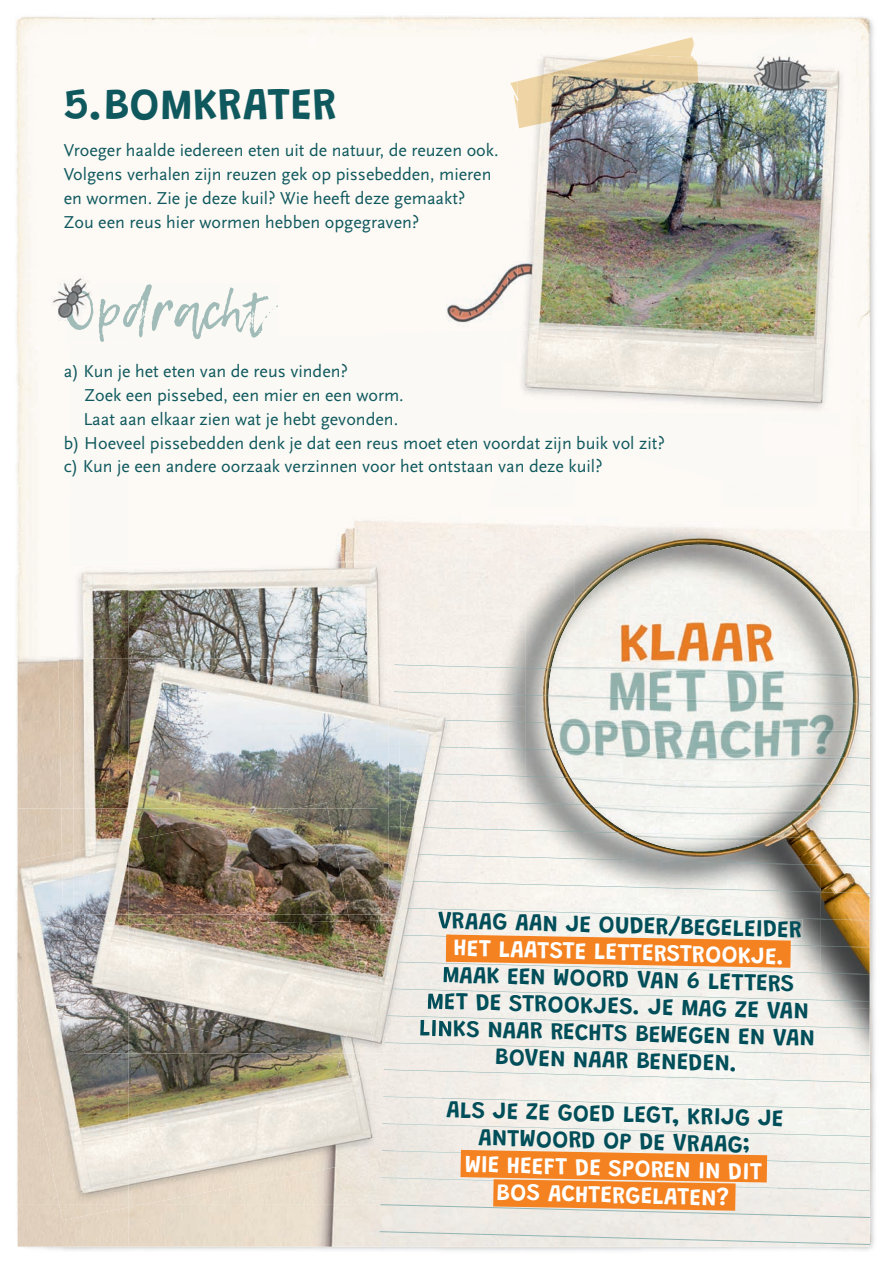
<style>
.page{position:relative;width:893px;height:1263px;background:#fff}
.page>*{position:absolute;margin:0;border:0;box-sizing:border-box;transform-origin:0 0}
.t1{font:100 45px "Grandstander";letter-spacing:.005em;color:#0f595e}
.t2{font:100 24px/27px "Grandstander";color:#004e59;text-align:center}
.t3{font:100 24px/27px "Grandstander";color:#fff;text-align:center}
.t4{font:18px/24px "Scala Sans OT";color:#0f595e}
</style>
<div class="page">
<img style="left:16px;top:16px;width:48px;height:1234px">
<img style="left:64px;top:1201px;width:811px;height:50px">
<div style="left:471px;top:15px;width:51px;height:195px;background:#fdf9f5"></div>
<img style="left:522px;top:16px;width:352px;height:51px">
<img style="left:858px;top:67px;width:17px;height:1134px">
<img style="left:66px;top:284px;width:212px;height:58px">
<img style="left:46px;top:273px;width:54px;height:48px">
<img style="left:66px;top:284px;width:34px;height:37px">
<img style="left:424px;top:210px;width:81px;height:122px">
<div style="left:510px;top:48px;width:348px;height:269px;background:#fdf9f5"></div>
<img style="left:505px;top:226px;width:13px;height:91px">
<img style="left:518px;top:53px;width:327px;height:265px">
<img style="left:518px;top:230px;width:51px;height:88px">
<img style="left:510px;top:37px;width:186px;height:74px">
<img style="left:518px;top:53px;width:175px;height:1px">
<img style="left:516px;top:86px;width:2px;height:33px">
<img style="left:518px;top:54px;width:181px;height:74px">
<div style="left:754px;top:28px;width:66px;height:25px;background:#fbf9f4"></div>
<img style="left:741px;top:53px;width:85px;height:11px">
<img style="left:742px;top:60px;width:90px;height:50px">
<div style="left:18px;top:1204px;width:111px;height:42px;background:#e1d1be"></div>
<img style="left:18px;top:345px;width:46px;height:463px">
<div style="left:762px;top:421px;width:108px;height:34px;background:#fcf9f6"></div>
<div style="left:840px;top:317px;width:30px;height:104px;background:#fcf9f4"></div>
<img style="left:168px;top:338px;width:110px;height:4px">
<div style="left:445px;top:330px;width:56px;height:29px;background:#fbf9f5"></div>
<img style="left:501px;top:318px;width:17px;height:90px">
<img style="left:503px;top:330px;width:15px;height:36px">
<div style="left:603px;top:413px;width:237px;height:12px;background:#fbf9f5"></div>
<img style="left:518px;top:318px;width:327px;height:95px">
<img style="left:518px;top:329px;width:16px;height:35px">
<img style="left:129px;top:1194px;width:741px;height:52px">
<img style="left:129px;top:455px;width:265px;height:108px">
<div style="left:817px;top:455px;width:53px;height:52px;background:#fdf9f5"></div>
<svg style="left:379px;top:1231px;width:491px;height:15px;background:#e7e6e1"></svg>
<div style="left:502px;top:424px;width:125px;height:31px;background:#fbf9f5"></div>
<div style="left:381px;top:1057px;width:95px;height:39px;background:#f2ede7"></div>
<div style="left:476px;top:1057px;width:98px;height:39px;background:#f3f0eb"></div>
<div style="left:574px;top:1057px;width:99px;height:39px;background:#f5f3ee"></div>
<img style="left:771px;top:1009px;width:99px;height:87px">
<img style="left:525px;top:814px;width:99px;height:93px">
<img style="left:624px;top:841px;width:98px;height:66px">
<img style="left:722px;top:841px;width:98px;height:168px">
<img style="left:820px;top:507px;width:50px;height:502px">
<img style="left:525px;top:760px;width:69px;height:39px">
<img style="left:525px;top:505px;width:49px;height:240px">
<img style="left:624px;top:455px;width:49px;height:111px">
<img style="left:722px;top:505px;width:99px;height:99px">
<img style="left:673px;top:467px;width:49px;height:80px">
<div style="left:489px;top:455px;width:86px;height:50px;background:#fbf9f4"></div>
<div style="left:722px;top:480px;width:93px;height:25px;background:#fbf9f5"></div>
<img style="left:384px;top:1069px;width:486px;height:13px">
<div style="left:549px;top:1111px;width:161px;height:39px;background:#f4f2ed"></div>
<div style="left:451px;top:922px;width:351px;height:12px;background:#f4f2ed"></div>
<div style="left:451px;top:976px;width:344px;height:12px;background:#f2f0eb"></div>
<div style="left:451px;top:1003px;width:358px;height:12px;background:#f2f1ec"></div>
<div style="left:451px;top:1030px;width:364px;height:12px;background:#f3f0eb"></div>
<img style="left:74px;top:563px;width:55px;height:2px">
<img style="left:282px;top:561px;width:116px;height:98px">
<img style="left:57px;top:565px;width:72px;height:243px">
<img style="left:129px;top:563px;width:260px;height:96px">
<div style="left:18px;top:808px;width:43px;height:46px;background:#d9c8b5"></div>
<img style="left:61px;top:808px;width:13px;height:46px">
<img style="left:378px;top:1081px;width:17px;height:78px">
<svg style="left:383px;top:1096px;width:487px;height:15px"></svg>
<svg style="left:382px;top:1123px;width:488px;height:15px"></svg>
<svg style="left:380px;top:1150px;width:490px;height:69px;background:#efbb8d"></svg>
<img style="left:59px;top:1204px;width:70px;height:16px">
<img style="left:129px;top:1204px;width:16px;height:3px">
<img style="left:18px;top:854px;width:111px;height:350px">
<img style="left:129px;top:1053px;width:249px;height:151px">
<img style="left:338px;top:1057px;width:40px;height:24px">
<img style="left:62px;top:851px;width:17px;height:75px">
<img style="left:74px;top:849px;width:10px;height:65px">
<img style="left:434px;top:659px;width:17px;height:50px">
<svg style="left:394px;top:664px;width:476px;height:15px;background:#e0ddd6"></svg>
<svg style="left:394px;top:691px;width:476px;height:15px;background:#dad7d0"></svg>
<img style="left:84px;top:659px;width:45px;height:149px">
<img style="left:84px;top:808px;width:10px;height:33px">
<svg style="left:451px;top:934px;width:419px;height:42px;background:#e1a36b"></svg>
<img style="left:443px;top:979px;width:8px;height:4px">
<img style="left:428px;top:1003px;width:23px;height:7px">
<img style="left:420px;top:1030px;width:31px;height:7px">
<img style="left:84px;top:1016px;width:45px;height:37px">
<img style="left:131px;top:651px;width:43px;height:8px">
<img style="left:64px;top:926px;width:20px;height:82px">
<svg style="left:79px;top:914px;width:5px;height:12px"></svg>
<img style="left:81px;top:900px;width:3px;height:14px">
<img style="left:378px;top:1053px;width:22px;height:15px">
<svg style="left:375px;top:1053px;width:3px;height:14px"></svg>
<img style="left:319px;top:1053px;width:22px;height:4px">
<img style="left:341px;top:1053px;width:36px;height:12px">
<img style="left:401px;top:702px;width:33px;height:70px">
<img style="left:378px;top:787px;width:37px;height:266px">
<img style="left:414px;top:709px;width:37px;height:270px">
<img style="left:387px;top:934px;width:36px;height:2px">
<svg style="left:386px;top:988px;width:484px;height:15px;background:#e1e2de"></svg>
<svg style="left:385px;top:1015px;width:485px;height:15px;background:#e7e7e3"></svg>
<svg style="left:385px;top:1042px;width:485px;height:15px"></svg>
<img style="left:389px;top:700px;width:12px;height:134px">
<svg style="left:393px;top:718px;width:477px;height:15px;background:#dbd9d2"></svg>
<svg style="left:392px;top:745px;width:478px;height:15px;background:#dadad7"></svg>
<svg style="left:392px;top:772px;width:478px;height:15px;background:#d1d2cd"></svg>
<svg style="left:391px;top:799px;width:479px;height:15px;background:#d5d4ce"></svg>
<svg style="left:390px;top:826px;width:480px;height:15px;background:#d2cfc6"></svg>
<img style="left:379px;top:834px;width:23px;height:87px">
<img style="left:390px;top:853px;width:480px;height:15px">
<img style="left:389px;top:880px;width:481px;height:15px">
<img style="left:102px;top:671px;width:27px;height:137px">
<img style="left:129px;top:659px;width:260px;height:255px">
<img style="left:379px;top:879px;width:10px;height:35px">
<svg style="left:388px;top:907px;width:482px;height:15px"></svg>
<img style="left:129px;top:921px;width:249px;height:132px">
<img style="left:350px;top:914px;width:28px;height:7px">
<img style="left:348px;top:808px;width:30px;height:106px">
<img style="left:94px;top:808px;width:35px;height:33px">
<img style="left:296px;top:802px;width:32px;height:6px">
<img style="left:84px;top:841px;width:45px;height:175px">
<img style="left:342px;top:981px;width:33px;height:72px">
<img style="left:129px;top:914px;width:221px;height:11px">
<img style="left:129px;top:808px;width:219px;height:106px">
<img style="left:557px;top:749px;width:93px;height:44px">
<img style="left:650px;top:749px;width:101px;height:102px">
<img style="left:751px;top:749px;width:93px;height:87px">
<img style="left:549px;top:647px;width:304px;height:102px">
<img style="left:557px;top:553px;width:93px;height:94px">
<svg style="left:679px;top:545px;width:22px;height:1px"></svg>
<img style="left:751px;top:553px;width:93px;height:94px">
<img style="left:551px;top:669px;width:300px;height:8px">
<img style="left:549px;top:696px;width:303px;height:8px">
<img style="left:550px;top:723px;width:299px;height:8px">
<img style="left:557px;top:750px;width:284px;height:8px">
<img style="left:570px;top:777px;width:256px;height:7px">
<img style="left:591px;top:805px;width:213px;height:6px">
<img style="left:628px;top:833px;width:138px;height:4px">
<h1 class="t1" style="left:64px;top:70px;width:275px">5.BOMKRATER</h1>
<p class="t4" style="left:64px;top:139px;width:436px">Vroeger haalde iedereen eten uit de natuur, de reuzen ook.<br>Volgens verhalen zijn reuzen gek op pissebedden, mieren en wormen. Zie je deze kuil? Wie heeft deze gemaakt?<br>Zou een reus hier wormen hebben opgegraven?</p>
<p class="t4" style="left:64px;top:359px;width:286px">a) Kun je het eten van de reus vinden?</p>
<p class="t4" style="left:84px;top:383px;width:321px">Zoek een pissebed, een mier en een worm.</p>
<p class="t4" style="left:83px;top:407px;width:316px">Laat aan elkaar zien wat je hebt gevonden.</p>
<p class="t4" style="left:64px;top:431px;width:603px">b) Hoeveel pissebedden denk je dat een reus moet eten voordat zijn buik vol zit?</p>
<p class="t4" style="left:64px;top:455px;width:540px">c) Kun je een andere oorzaak verzinnen voor het ontstaan van deze kuil?</p>
<h2 class="t2" style="left:438px;top:906px;width:366px;rotate:1deg">VRAAG AAN JE OUDER/BEGELEIDER</h2>
<h2 class="t3" style="left:454px;top:933px;width:332px;rotate:1deg">HET LAATSTE LETTERSTROOKJE.</h2>
<h2 class="t2" style="left:420px;top:960px;width:398px;rotate:1deg">MAAK EEN WOORD VAN 6 LETTERS<br>MET DE STROOKJES. JE MAG ZE VAN<br>LINKS NAAR RECHTS BEWEGEN EN VAN<br>BOVEN NAAR BENEDEN.</h2>
<h2 class="t2" style="left:446px;top:1095px;width:339px;rotate:1deg">ALS JE ZE GOED LEGT, KRIJG JE<br>ANTWOORD OP DE VRAAG;</h2>
<h2 class="t3" style="left:465px;top:1150px;width:299px;rotate:1deg">WIE HEEFT DE SPOREN IN DIT<br>BOS ACHTERGELATEN?</h2>
</div>
